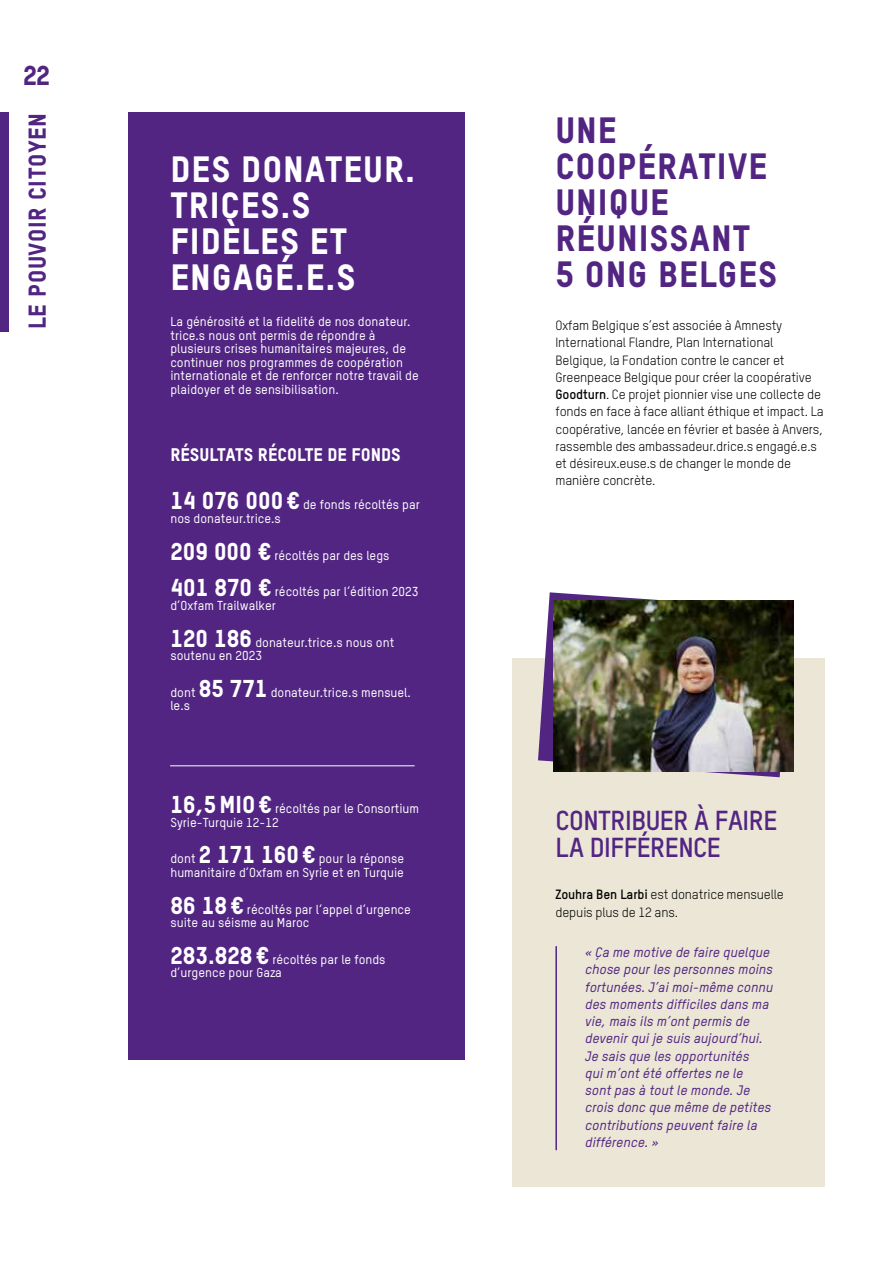
<style>
.page{position:relative;width:893px;height:1263px;background:#fff}
.page>*{position:absolute;margin:0;border:0;box-sizing:border-box;transform-origin:0 0}
.t1{font:36px/36px "Oxfam TSTARPRO Headline";letter-spacing:.025em;color:#522583}
.t2{font:36px/36px "Oxfam TSTARPRO Headline";letter-spacing:.025em;color:#fff}
.t3{font:700 27px/27px "Oxfam TSTARPRO";letter-spacing:-.02em;color:#522583}
.t4{font:27px "Oxfam TSTARPRO Headline";color:#522583}
.t5{font:24px "Oxfam TSTARPRO Headline";letter-spacing:.025em;color:#522583}
.t6{font:18px "Oxfam TSTARPRO Headline";color:#fff}
.t7{font:italic 500 13.5px/17.2px "Oxfam TSTARPRO";color:#522583}
.t8{font:13.2px/17.2px "Oxfam TSTARPRO";letter-spacing:-.01em;color:#000}
.t9{font:500 12.75px/13.5px "Oxfam TSTARPRO";color:#fff}
.s1{font-family:"Oxfam TSTARPRO Headline";font-weight:400;font-size:24px}
.s2{font-weight:700}
</style>
<div class="page">
<div style="left:0;top:113px;width:9px;height:219px;background:#522583"></div>
<div style="left:128px;top:113px;width:337px;height:947px;background:#522583"></div>
<div style="left:513px;top:658px;width:312px;height:528px;background:#ebe6d6"></div>
<svg style="left:538px;top:592px;width:242px;height:185px"></svg>
<img style="left:553px;top:600px;width:240px;height:172px">
<hr style="left:555px;top:947px;width:2px;height:203px;background:#522583">
<hr style="left:170px;top:765px;width:244px;height:1px;background:#fff">
<h2 class="t4" style="left:23px;top:59px;width:29px">22</h2>
<h3 class="t5" style="left:23px;top:329px;width:218px;rotate:-90deg">LE POUVOIR CITOYEN</h3>
<h1 class="t2" style="left:170px;top:150px;width:246px">DES DONATEUR.<br>TRICES.S<br>FIDÈLES ET<br>ENGAGÉ.E.S</h1>
<p class="t9" style="left:170px;top:315px;width:250px">La générosité et la fidelité de nos donateur. trice.s nous ont permis de répondre à plusieurs crises humanitaires majeures, de continuer nos programmes de coopération internationale et de renforcer notre travail de plaidoyer et de sensibilisation.</p>
<h3 class="t6" style="left:170px;top:444px;width:232px">RÉSULTATS RÉCOLTE DE FONDS</h3>
<p class="t9" style="left:170px;top:498px;width:251px"><span class="s1">14 076 000€</span> de fonds récoltés par nos donateur.trice.s</p>
<p class="t9" style="left:170px;top:548px;width:221px"><span class="s1">209 000 €</span> récoltés par des legs</p>
<p class="t9" style="left:170px;top:585px;width:249px"><span class="s1">401 870 €</span> récoltés par l’édition 2023 d’Oxfam Trailwalker</p>
<p class="t9" style="left:170px;top:635px;width:225px"><span class="s1">120 186</span> donateur.trice.s nous ont soutenu en 2023</p>
<p class="t9" style="left:170px;top:685px;width:242px">dont <span class="s1">85 771</span> donateur.trice.s mensuel. le.s</p>
<p class="t9" style="left:170px;top:802px;width:250px"><span class="s1">16,5MIO€</span> récoltés par le Consortium<br>Syrie-Turquie 12-12</p>
<p class="t9" style="left:170px;top:852px;width:235px">dont <span class="s1">2 171 160€</span> pour la réponse humanitaire d’Oxfam en Syrie et en Turquie</p>
<p class="t9" style="left:170px;top:902px;width:242px"><span class="s1">86 18€</span> récoltés par l’appel d’urgence suite au séisme au Maroc</p>
<p class="t9" style="left:170px;top:952px;width:217px"><span class="s1">283.828€</span> récoltés par le fonds d’urgence pour Gaza</p>
<h1 class="t1" style="left:555px;top:111px;width:223px">UNE<br>COOPÉRATIVE<br>UNIQUE<br>RÉUNISSANT<br>5 ONG BELGES</h1>
<p class="t8" style="left:555px;top:317px;width:270px">Oxfam Belgique s’est associée à Amnesty International Flandre, Plan International Belgique, la Fondation contre le cancer et Greenpeace Belgique pour créer la coopérative <span class="s2">Goodturn</span>. Ce projet pionnier vise une collecte de fonds en face à face alliant éthique et impact. La coopérative, lancée en février et basée à Anvers, rassemble des ambassadeur.drice.s engagé.e.s et désireux.euse.s de changer le monde de manière concrète.</p>
<h2 class="t3" style="left:555px;top:807px;width:223px">CONTRIBUER À FAIRE<br>LA DIFFÉRENCE</h2>
<p class="t8" style="left:555px;top:886px;width:230px"><span class="s2">Zouhra Ben Larbi</span> est donatrice mensuelle depuis plus de 12 ans.</p>
<p class="t7" style="left:585px;top:943px;width:189px">« Ça me motive de faire quelque chose pour les personnes moins fortunées. J’ai moi-même connu des moments difficiles dans ma vie, mais ils m’ont permis de devenir qui je suis aujourd’hui.<br>Je sais que les opportunités<br>qui m’ont été offertes ne le<br>sont pas à tout le monde. Je crois donc que même de petites contributions peuvent faire la différence. »</p>
</div>
